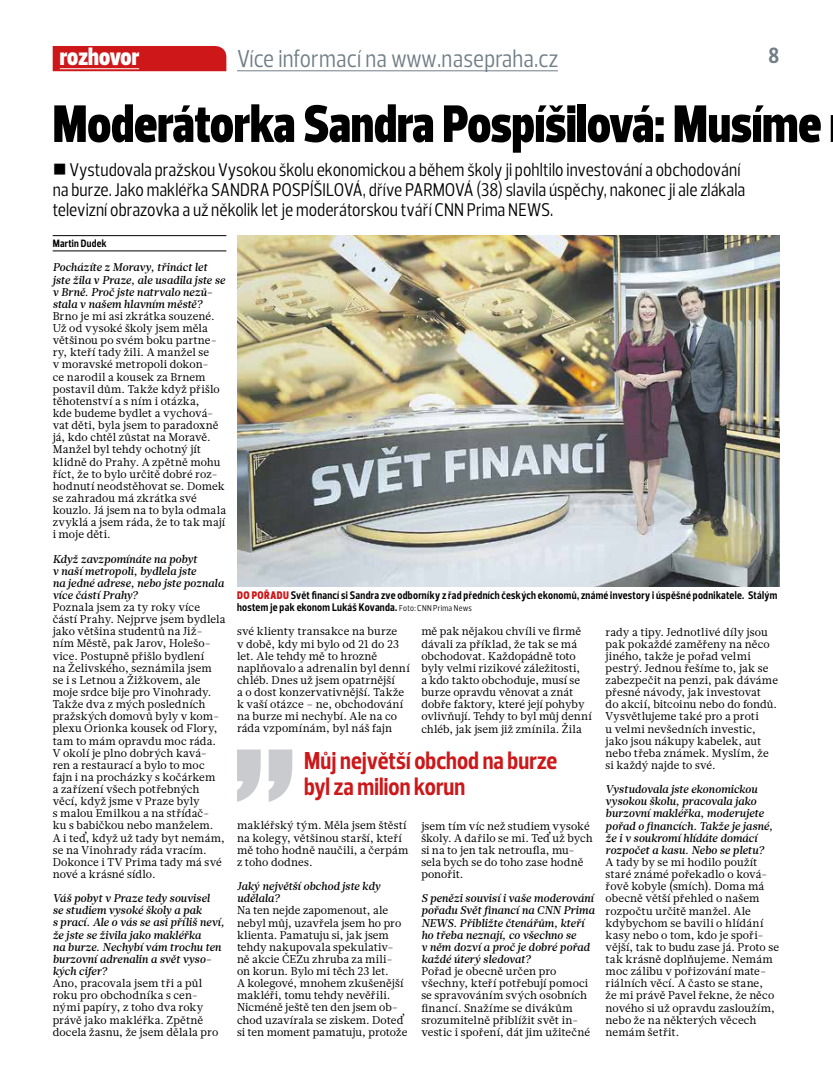
<style>
.page{position:relative;width:833px;height:1081px;background:#fff}
.page>*{position:absolute;margin:0;border:0;box-sizing:border-box;transform-origin:0 0}
.t1{font:900 53.75px "Prelo Condensed";color:#000}
.t2{font:700 25px/26.8px "Prelo Condensed";color:#cd1719}
.t3{font:25px "Prelo Condensed";letter-spacing:.01em;color:#717e86}
.t4{font:900 25px "Prelo Condensed";letter-spacing:.01em;color:#fff}
.t5{font:700 22.5px "Prelo Condensed";color:#717e86}
.t6{font:18.75px/20px "Prelo Condensed";color:#000}
.t7{font:11.25px/12.1px "Glosa Text";color:#000}
.t8{font:italic 500 11.25px/12.1px "Glosa Text";letter-spacing:.005em;color:#000}
.t9{font:700 11.25px/12.1px "Prelo Condensed";letter-spacing:.025em;color:#000}
.t10{font:700 10.88px "Prelo Condensed";letter-spacing:.03em;color:#000}
.s1{font-weight:900;color:#cd1719}
.s2{font-weight:400;font-size:8.75px}
</style>
<div class="page">
<div style="left:53px;top:46px;width:173px;height:25px;background:#cd1719"></div>
<hr style="left:237px;top:70px;width:321px;height:1px;background:#717e86">
<hr style="left:60px;top:68px;width:79px;height:1px;background:#fff">
<svg style="left:237px;top:749px;width:55px;height:53px"></svg>
<hr style="left:53px;top:235px;width:173px;height:1px;background:#000">
<hr style="left:53px;top:251px;width:173px;height:1px;background:#000">
<img style="left:237px;top:235px;width:542px;height:352px">
<h2 class="t4" style="left:60px;top:41px;width:81px">rozhovor</h2>
<h2 class="t3" style="left:237px;top:43px;width:323px">Více informací na www.nasepraha.cz</h2>
<h3 class="t5" style="left:768px;top:41px;width:12px">8</h3>
<h1 class="t1" style="left:53px;top:91px;width:770px">Moderátorka Sandra Pospíšilová: Musíme</h1>
<p class="t6" style="left:53px;top:160px;width:694px">■ Vystudovala pražskou Vysokou školu ekonomickou a během školy ji pohltilo investování a obchodování na burze. Jako makléřka SANDRA POSPÍŠILOVÁ, dříve PARMOVÁ (38) slavila úspěchy, nakonec ji ale zlákala televizní obrazovka a už několik let je moderátorskou tváří CNN Prima NEWS.</p>
<p class="t10" style="left:53px;top:237px;width:56px">Martin Dudek</p>
<p class="t8" style="left:53px;top:262px;width:174px">Pocházíte z Moravy, třináct let jste žila v Praze, ale usadila jste se v Brně. Proč jste natrvalo nezů&shy;stala v našem hlavním městě?</p>
<p class="t7" style="left:53px;top:310px;width:175px">Brno je mi asi zkrátka souzené.<br>Už od vysoké školy jsem měla většinou po svém boku partne&shy;ry, kteří tady žili. A manžel se<br>v moravské metropoli dokon-<br>ce narodil a kousek za Brnem postavil dům. Takže když přišlo těhotenství a s ním i otázka,<br>kde budeme bydlet a vychová&shy;vat děti, byla jsem to paradoxně já, kdo chtěl zůstat na Moravě.<br>Manžel byl tehdy ochotný jít klidně do Prahy. A zpětně mohu říct, že to bylo určitě dobré roz&shy;hodnutí neodstěhovat se. Domek se zahradou má zkrátka své kouzlo. Já jsem na to byla odmala zvyklá a jsem ráda, že to tak mají i moje děti.</p>
<p class="t8" style="left:53px;top:553px;width:173px">Když zavzpomínáte na pobyt<br>v naší metropoli, bydlela jste<br>na jedné adrese, nebo jste poznala více částí Prahy?</p>
<p class="t7" style="left:53px;top:601px;width:174px">Poznala jsem za ty roky více částí Prahy. Nejprve jsem bydlela jako většina studentů na Již&shy;ním Městě, pak Jarov, Holešo&shy;vice. Postupně přišlo bydlení<br>na Želivského, seznámila jsem<br>se i s Letnou a Žižkovem, ale moje srdce bije pro Vinohrady.<br>Takže dva z mých posledních pražských domovů byly v kom&shy;plexu Orionka kousek od Flory, tam to mám opravdu moc ráda.<br>V okolí je plno dobrých kavá&shy;ren a restaurací a bylo to moc fajn i na procházky s kočárkem<br>a zařízení všech potřebných věcí, když jsme v Praze byly<br>s malou Emilkou a na střídač&shy;ku s babičkou nebo manželem.<br>A i teď, když už tady byt nemám, se na Vinohrady ráda vracím.<br>Dokonce i TV Prima tady má své nové a krásné sídlo.</p>
<p class="t8" style="left:53px;top:892px;width:173px">Váš pobyt v Praze tedy souvisel<br>se studiem vysoké školy a pak<br>s prací. Ale o vás se asi příliš neví, že jste se živila jako makléřka<br>na burze. Nechybí vám trochu ten burzovní adrenalin a svět vyso&shy;kých cifer?</p>
<p class="t7" style="left:53px;top:977px;width:167px">Ano, pracovala jsem tři a půl roku pro obchodníka s cen&shy;nými papíry, z toho dva roky právě jako makléřka. Zpětně docela žasnu, že jsem dělala pro</p>
<p class="t9" style="left:237px;top:589px;width:542px"><span class="s1">DO POŘADU</span> Svět financí si Sandra zve odborníky z řad předních českých ekonomů, známé investory i úspěšné podnikatele. Stálým hostem je pak ekonom Lukáš Kovanda. <span class="s2">Foto: CNN Prima News</span></p>
<p class="t7" style="left:237px;top:625px;width:174px">své klienty transakce na burze<br>v době, kdy mi bylo od 21 do 23 let. Ale tehdy mě to hrozně naplňovalo a adrenalin byl denní chléb. Dnes už jsem opatrnější<br>a o dost konzervativnější. Takže k vaší otázce – ne, obchodování na burze mi nechybí. Ale na co ráda vzpomínám, byl náš fajn</p>
<p class="t7" style="left:421px;top:625px;width:172px">mě pak nějakou chvíli ve firmě dávali za příklad, že tak se má obchodovat. Každopádně toto byly velmi rizikové záležitosti,<br>a kdo takto obchoduje, musí se burze opravdu věnovat a znát dobře faktory, které její pohyby ovlivňují. Tehdy to byl můj denní chléb, jak jsem již zmínila. Žila</p>
<h2 class="t2" style="left:304px;top:747px;width:255px">Můj největší obchod na burze byl za milion korun</h2>
<p class="t7" style="left:237px;top:819px;width:173px">makléřský tým. Měla jsem štěstí na kolegy, většinou starší, kteří mě toho hodně naučili, a čerpám z toho dodnes.</p>
<p class="t8" style="left:237px;top:880px;width:145px">Jaký největší obchod jste kdy udělala?</p>
<p class="t7" style="left:237px;top:904px;width:172px">Na ten nejde zapomenout, ale nebyl můj, uzavřela jsem ho pro klienta. Pamatuju si, jak jsem tehdy nakupovala spekulativ&shy;ně akcie ČEZu zhruba za mili&shy;on korun. Bylo mi těch 23 let.<br>A kolegové, mnohem zkušenější makléři, tomu tehdy nevěřili.<br>Nicméně ještě ten den jsem ob&shy;chod uzavírala se ziskem. Doteď si ten moment pamatuju, protože</p>
<p class="t7" style="left:421px;top:819px;width:173px">jsem tím víc než studiem vysoké školy. A dařilo se mi. Teď už bych si na to jen tak netroufla, mu&shy;sela bych se do toho zase hodně ponořit.</p>
<p class="t8" style="left:421px;top:892px;width:175px">S penězi souvisí i vaše moderování pořadu Svět financí na CNN Prima<br>NEWS. Přibližte čtenářům, kteří ho třeba neznají, co všechno se<br>v něm dozví a proč je dobré pořad každé úterý sledovat?</p>
<p class="t7" style="left:421px;top:965px;width:170px">Pořad je obecně určen pro všechny, kteří potřebují pomoci se spravováním svých osobních financí. Snažíme se divákům srozumitelně přiblížit svět in&shy;vestic i spoření, dát jim užitečné</p>
<p class="t7" style="left:605px;top:626px;width:174px">rady a tipy. Jednotlivé díly jsou pak pokaždé zaměřeny na něco jiného, takže je pořad velmi pestrý. Jednou řešíme to, jak se zabezpečit na penzi, pak dáváme přesné návody, jak investovat<br>do akcií, bitcoinu nebo do fondů.<br>Vysvětlujeme také pro a proti<br>u velmi nevšedních investic, jako jsou nákupy kabelek, aut nebo třeba známek. Myslím, že si každý najde to své.</p>
<p class="t8" style="left:605px;top:783px;width:169px">Vystudovala jste ekonomickou vysokou školu, pracovala jako burzovní makléřka, moderujete pořad o financích. Takže je jasné, že i v soukromí hlídáte domácí rozpočet a kasu. Nebo se pletu?</p>
<p class="t7" style="left:605px;top:856px;width:175px">A tady by se mi hodilo použít staré známé pořekadlo o ková&shy;řově kobyle (smích). Doma má obecně větší přehled o našem rozpočtu určitě manžel. Ale kdybychom se bavili o hlídání kasy nebo o tom, kdo je spoři&shy;vější, tak to budu zase já. Proto se tak krásně doplňujeme. Nemám moc zálibu v pořizování mate&shy;riálních věcí. A často se stane,<br>že mi právě Pavel řekne, že něco nového si už opravdu zasloužím, nebo že na některých věcech nemám šetřit.</p>
</div>
